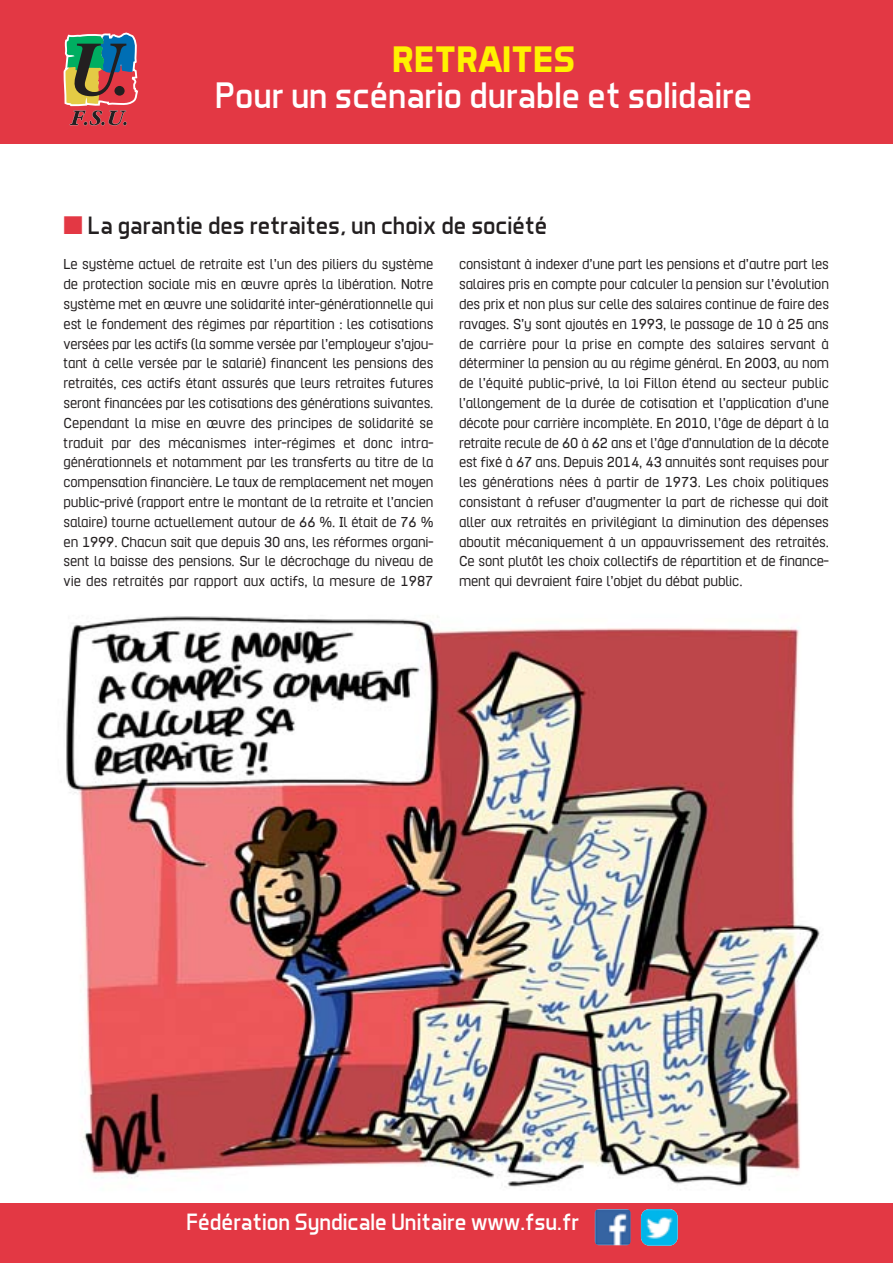
<style>
.page{position:relative;width:893px;height:1263px;background:#fff}
.page>*{position:absolute;margin:0;border:0;box-sizing:border-box;transform-origin:0 0}
.t1{font:37.5px "Aero Matics";color:#fff}
.t2{font:700 37.5px "Aero Matics";color:#fff200}
.t3{font:25.5px "Aero Matics";color:#231f20}
.t4{font:24px "Aero Matics";color:#fff}
.t5{font:16.5px/19.8px "Hurufo&Numero";letter-spacing:-.01em;color:#231f20;text-align:justify}
.s1{color:#e33844}
</style>
<div class="page">
<div style="left:0;top:0;width:892px;height:143px;background:#e33844"></div>
<div style="left:0;top:1203px;width:892px;height:60px;background:#e33844"></div>
<svg style="left:63px;top:32px;width:76px;height:93px"></svg>
<img style="left:66px;top:616px;width:754px;height:574px">
<img style="left:641px;top:1209px;width:37px;height:37px;border-radius:9px">
<img style="left:595px;top:1209px;width:36px;height:36px;border-radius:4px">
<h1 class="t2" style="left:392px;top:37px;width:185px">RETRAITES</h1>
<h1 class="t1" style="left:215px;top:82px;width:539px">Pour un scénario durable et solidaire</h1>
<h2 class="t3" style="left:64px;top:217px;width:485px"><span class="s1">■</span> La garantie des retraites, un choix de société</h2>
<p class="t5" style="left:64px;top:256px;width:371px">Le système actuel de retraite est l’un des piliers du système de protection sociale mis en œuvre après la libération. Notre système met en œuvre une solidarité inter-générationnelle qui est le fondement des régimes par répartition : les cotisations versées par les actifs (la somme versée par l’employeur s’ajou&shy;tant à celle versée par le salarié) financent les pensions des retraités, ces actifs étant assurés que leurs retraites futures seront financées par les cotisations des générations suivantes.<br>Cependant la mise en œuvre des principes de solidarité se traduit par des mécanismes inter-régimes et donc intra&shy;générationnels et notamment par les transferts au titre de la compensation financière. Le taux de remplacement net moyen public-privé (rapport entre le montant de la retraite et l’ancien salaire) tourne actuellement autour de 66 %. Il était de 76 % en 1999. Chacun sait que depuis 30 ans, les réformes organi&shy;sent la baisse des pensions. Sur le décrochage du niveau de vie des retraités par rapport aux actifs, la mesure de 1987</p>
<p class="t5" style="left:459px;top:256px;width:371px">consistant à indexer d’une part les pensions et d’autre part les salaires pris en compte pour calculer la pension sur l’évolution des prix et non plus sur celle des salaires continue de faire des ravages. S’y sont ajoutés en 1993, le passage de 10 à 25 ans de carrière pour la prise en compte des salaires servant à déterminer la pension au au régime général. En 2003, au nom de l’équité public-privé, la loi Fillon étend au secteur public l’allongement de la durée de cotisation et l’application d’une décote pour carrière incomplète. En 2010, l’âge de départ à la retraite recule de 60 à 62 ans et l’âge d’annulation de la décote est fixé à 67 ans. Depuis 2014, 43 annuités sont requises pour les générations nées à partir de 1973. Les choix politiques consistant à refuser d’augmenter la part de richesse qui doit aller aux retraités en privilégiant la diminution des dépenses aboutit mécaniquement à un appauvrissement des retraités.<br>Ce sont plutôt les choix collectifs de répartition et de finance&shy;ment qui devraient faire l’objet du débat public.</p>
<h3 class="t4" style="left:186px;top:1214px;width:394px">Fédération Syndicale Unitaire www.fsu.fr</h3>
</div>
